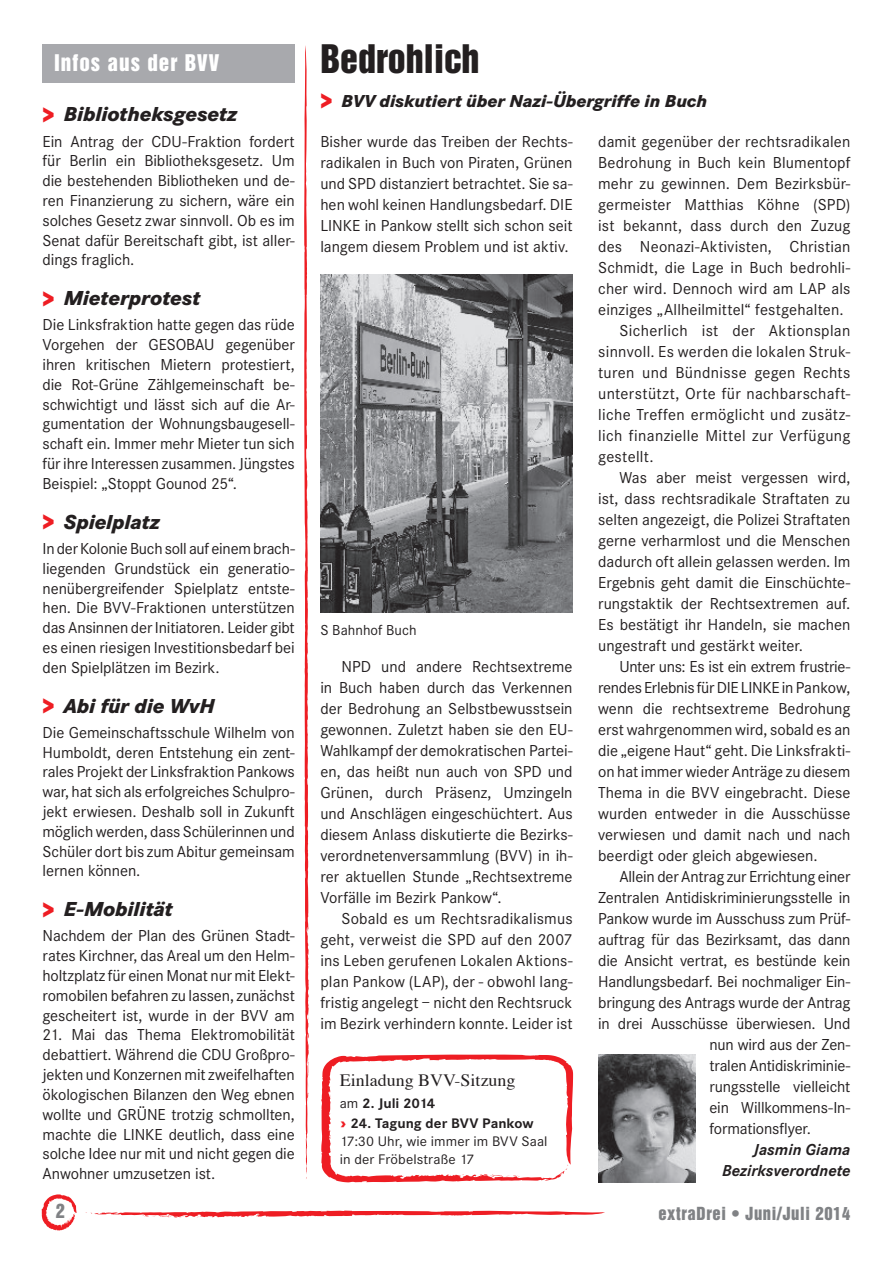
<style>
.page{position:relative;width:893px;height:1263px;background:#fff}
.page>*{position:absolute;margin:0;border:0;box-sizing:border-box;transform-origin:0 0}
.t1{font:36px "Helvetica Inserat LT Std";color:#231f20}
.t2{font:italic 800 21px "Corporate S";letter-spacing:-.005em;color:#231f20}
.t3{font:21px "Helvetica Inserat LT Std";letter-spacing:.05em;color:#fff}
.t4{font:italic 800 18px "Corporate S";letter-spacing:-.005em;color:#231f20}
.t5{font:18px "Helvetica Inserat LT Std";color:#808285}
.t6{font:17.25px "Times";color:#231f20;scale:1.04 1}
.t7{font:16.5px/19.8px "Corporate S";color:#231f20;text-align:justify}
.t8{font:16.5px "Corporate S";letter-spacing:.02em;color:#231f20}
.t9{font:16.5px "Corporate S";letter-spacing:-.02em;color:#231f20}
.t10{font:italic 700 16.5px/21px "Corporate S";color:#231f20;text-align:right}
.t11{font:16.5px "Helvetica Inserat LT Std";letter-spacing:.04em;color:#808285}
.t12{font:15px "Corporate S";letter-spacing:.005em;color:#231f20}
.t13{font:14.4px/17.7px "Corporate S";letter-spacing:.005em;color:#231f20;scale:1.04 1}
.t14{font:700 14.4px/20.2px "Corporate S";color:#231f20;scale:1.04 1}
.s1{font-style:normal;font-size:24px;color:#ee1d23}
.s2{font-weight:400}
.s3{font-family:"Helvetica Inserat LT Std";font-weight:400;font-size:20.1px;color:#ee1d23}
</style>
<div class="page">
<svg style="left:42px;top:1194px;width:35px;height:36px"></svg>
<svg style="left:85px;top:1210px;width:520px;height:8px"></svg>
<svg style="left:304px;top:45px;width:5px;height:1134px"></svg>
<img style="left:598px;top:1054px;width:98px;height:128px">
<img style="left:320px;top:274px;width:252px;height:338px">
<div style="left:43px;top:44px;width:252px;height:38px;background:#a8a9ad"></div>
<svg style="left:321px;top:1054px;width:252px;height:128px"></svg>
<p class="t3" style="left:54px;top:51px;width:167px">Infos aus der BVV</p>
<p class="t2" style="left:43px;top:102px;width:196px"><span class="s1">&gt;</span> Bibliotheksgesetz</p>
<p class="t7" style="left:43px;top:131px;width:254px">Ein Antrag der CDU-Fraktion fordert für Berlin ein Bibliotheksgesetz. Um die bestehenden Bibliotheken und de&shy;ren Finanzierung zu sichern, wäre ein solches Gesetz zwar sinnvoll. Ob es im Senat dafür Bereitschaft gibt, ist aller&shy;dings fraglich.</p>
<p class="t2" style="left:43px;top:286px;width:159px"><span class="s1">&gt;</span> Mieterprotest</p>
<p class="t7" style="left:43px;top:315px;width:254px">Die Linksfraktion hatte gegen das rüde Vorgehen der GESOBAU gegenüber ihren kritischen Mietern protestiert, die Rot-Grüne Zählgemeinschaft be&shy;schwichtigt und lässt sich auf die Ar&shy;gumentation der Wohnungsbaugesell&shy;schaft ein. Immer mehr Mieter tun sich für ihre Interessen zusammen. Jüngstes Beispiel: „Stoppt Gounod 25“.</p>
<p class="t2" style="left:43px;top:509px;width:119px"><span class="s1">&gt;</span> Spielplatz</p>
<p class="t7" style="left:43px;top:539px;width:254px">In der Kolonie Buch soll auf einem brach&shy;liegenden Grundstück ein generatio&shy;nenübergreifender Spielplatz entste&shy;hen. Die BVV-Fraktionen unterstützen das Ansinnen der Initiatoren. Leider gibt es einen riesigen Investitionsbedarf bei den Spielplätzen im Bezirk.</p>
<p class="t2" style="left:43px;top:693px;width:174px"><span class="s1">&gt;</span> Abi für die WvH</p>
<p class="t7" style="left:43px;top:723px;width:254px">Die Gemeinschaftsschule Wilhelm von Humboldt, deren Entstehung ein zent&shy;rales Projekt der Linksfraktion Pankows war, hat sich als erfolgreiches Schulpro&shy;jekt erwiesen. Deshalb soll in Zukunft möglich werden, dass Schülerinnen und Schüler dort bis zum Abitur gemeinsam lernen können.</p>
<p class="t2" style="left:43px;top:896px;width:132px"><span class="s1">&gt;</span> E-Mobilität</p>
<p class="t7" style="left:43px;top:926px;width:254px">Nachdem der Plan des Grünen Stadt&shy;rates Kirchner, das Areal um den Helm&shy;holtzplatz für einen Monat nur mit Elekt&shy;romobilen befahren zu lassen, zunächst gescheitert ist, wurde in der BVV am</p>
<p class="t7" style="left:43px;top:1025px;width:254px">21. Mai das Thema Elektromobilität debattiert. Während die CDU Großpro&shy;jekten und Konzernen mit zweifelhaften ökologischen Bilanzen den Weg ebnen wollte und GRÜNE trotzig schmollten, machte die LINKE deutlich, dass eine solche Idee nur mit und nicht gegen die Anwohner umzusetzen ist.</p>
<h1 class="t1" style="left:320px;top:37px;width:161px">Bedrohlich</h1>
<p class="t4" style="left:320px;top:90px;width:388px"><span class="s1">&gt;</span> BVV diskutiert über Nazi-Übergriffe in Buch</p>
<p class="t7" style="left:320px;top:131px;width:254px;line-height:21px">Bisher wurde das Treiben der Rechts&shy;radikalen in Buch von Piraten, Grünen und SPD distanziert betrachtet. Sie sa&shy;hen wohl keinen Handlungsbedarf. DIE LINKE in Pankow stellt sich schon seit langem diesem Problem und ist aktiv.</p>
<p class="t7" style="left:598px;top:132px;width:254px">damit gegenüber der rechtsradikalen</p>
<p class="t7" style="left:598px;top:153px;width:254px">Bedrohung in Buch kein Blumentopf</p>
<p class="t7" style="left:598px;top:174px;width:254px">mehr zu gewinnen. Dem Bezirksbür-</p>
<p class="t7" style="left:598px;top:195px;width:254px">germeister Matthias Köhne (SPD)</p>
<p class="t7" style="left:598px;top:216px;width:254px">ist bekannt, dass durch den Zuzug</p>
<p class="t7" style="left:598px;top:237px;width:254px">des Neonazi-Aktivisten, Christian</p>
<p class="t7" style="left:598px;top:258px;width:254px">Schmidt, die Lage in Buch bedrohli-</p>
<p class="t7" style="left:598px;top:279px;width:254px">cher wird. Dennoch wird am LAP als</p>
<p class="t7" style="left:598px;top:300px;width:247px">einziges „Allheilmittel“ festgehalten.</p>
<p class="t8" style="left:619px;top:322px;width:233px">Sicherlich ist der Aktionsplan</p>
<p class="t8" style="left:598px;top:343px;width:254px">sinnvoll. Es werden die lokalen Struk-</p>
<p class="t8" style="left:598px;top:364px;width:254px">turen und Bündnisse gegen Rechts</p>
<p class="t8" style="left:598px;top:385px;width:254px">unterstützt, Orte für nachbarschaft-</p>
<p class="t8" style="left:598px;top:406px;width:254px">liche Treffen ermöglicht und zusätz-</p>
<p class="t8" style="left:598px;top:427px;width:254px">lich finanzielle Mittel zur Verfügung</p>
<p class="t8" style="left:598px;top:448px;width:57px">gestellt.</p>
<p class="t7" style="left:619px;top:468px;width:233px">Was aber meist vergessen wird,</p>
<p class="t7" style="left:598px;top:489px;width:254px">ist, dass rechtsradikale Straftaten zu</p>
<p class="t7" style="left:598px;top:510px;width:254px">selten angezeigt, die Polizei Straftaten</p>
<p class="t7" style="left:598px;top:531px;width:254px">gerne verharmlost und die Menschen</p>
<p class="t7" style="left:598px;top:552px;width:254px">dadurch oft allein gelassen werden. Im</p>
<p class="t7" style="left:598px;top:573px;width:254px">Ergebnis geht damit die Einschüchte-</p>
<p class="t7" style="left:598px;top:594px;width:254px">rungstaktik der Rechtsextremen auf.</p>
<p class="t7" style="left:598px;top:615px;width:254px">Es bestätigt ihr Handeln, sie machen</p>
<p class="t7" style="left:598px;top:636px;width:206px">ungestraft und gestärkt weiter.</p>
<p class="t9" style="left:619px;top:658px;width:233px">Unter uns: Es ist ein extrem frustrie-</p>
<p class="t9" style="left:598px;top:679px;width:254px">rendes Erlebnis für DIE LINKE in Pankow,</p>
<p class="t7" style="left:598px;top:699px;width:254px">wenn die rechtsextreme Bedrohung</p>
<p class="t7" style="left:598px;top:720px;width:254px">erst wahrgenommen wird, sobald es an</p>
<p class="t7" style="left:598px;top:741px;width:254px">die „eigene Haut“ geht. Die Linksfrakti-</p>
<p class="t7" style="left:598px;top:762px;width:254px">on hat immer wieder Anträge zu diesem</p>
<p class="t7" style="left:598px;top:783px;width:254px">Thema in die BVV eingebracht. Diese</p>
<p class="t7" style="left:598px;top:804px;width:254px">wurden entweder in die Ausschüsse</p>
<p class="t7" style="left:598px;top:825px;width:254px">verwiesen und damit nach und nach</p>
<p class="t7" style="left:598px;top:846px;width:221px">beerdigt oder gleich abgewiesen.</p>
<p class="t7" style="left:619px;top:867px;width:233px">Allein der Antrag zur Errichtung einer</p>
<p class="t7" style="left:598px;top:888px;width:254px">Zentralen Antidiskriminierungsstelle in</p>
<p class="t7" style="left:598px;top:909px;width:254px">Pankow wurde im Ausschuss zum Prüf-</p>
<p class="t7" style="left:598px;top:930px;width:254px">auftrag für das Bezirksamt, das dann</p>
<p class="t7" style="left:598px;top:951px;width:254px">die Ansicht vertrat, es bestünde kein</p>
<p class="t7" style="left:598px;top:972px;width:254px">Handlungsbedarf. Bei nochmaliger Ein-</p>
<p class="t7" style="left:598px;top:993px;width:254px">bringung des Antrags wurde der Antrag</p>
<p class="t7" style="left:598px;top:1014px;width:254px">in drei Ausschüsse überwiesen. Und</p>
<p class="t7" style="left:709px;top:1035px;width:143px">nun wird aus der Zen-</p>
<p class="t7" style="left:709px;top:1056px;width:143px">tralen Antidiskriminie-</p>
<p class="t7" style="left:709px;top:1077px;width:143px">rungsstelle vielleicht</p>
<p class="t7" style="left:709px;top:1098px;width:143px">ein Willkommens-In-</p>
<p class="t7" style="left:709px;top:1119px;width:103px">formationsflyer.</p>
<p class="t10" style="left:722px;top:1139px;width:130px">Jasmin Giama<br>Bezirksverordnete</p>
<p class="t12" style="left:320px;top:622px;width:98px">S Bahnhof Buch</p>
<p class="t7" style="left:320px;top:656px;width:254px;line-height:21px;text-indent:21px">NPD und andere Rechtsextreme in Buch haben durch das Verkennen der Bedrohung an Selbstbewusstsein gewonnen. Zuletzt haben sie den EU-Wahlkampf der demokratischen Partei&shy;en, das heißt nun auch von SPD und Grünen, durch Präsenz, Umzingeln und Anschlägen eingeschüchtert. Aus diesem Anlass diskutierte die Bezirks&shy;verordnetenversammlung (BVV) in ih&shy;rer aktuellen Stunde „Rechtsextreme Vorfälle im Bezirk Pankow“.</p>
<p class="t7" style="left:320px;top:908px;width:254px;line-height:21px;text-indent:21px">Sobald es um Rechtsradikalismus geht, verweist die SPD auf den 2007 ins Leben gerufenen Lokalen Aktions&shy;plan Pankow (LAP), der - obwohl lang&shy;fristig angelegt – nicht den Rechtsruck im Bezirk verhindern konnte. Leider ist</p>
<p class="t6" style="left:340px;top:1064px;width:171px">Einladung BVV-Sitzung</p>
<p class="t14" style="left:340px;top:1093px;width:188px"><span class="s2">am</span> 2. Juli 2014<br><span class="s3">›</span> 24. Tagung der BVV Pankow</p>
<p class="t13" style="left:340px;top:1132px;width:201px">17:30 Uhr, wie immer im BVV Saal in der Fröbelstraße 17</p>
<p class="t5" style="left:56px;top:1200px;width:10px">2</p>
<p class="t11" style="left:659px;top:1203px;width:193px">extraDrei • Juni/Juli 2014</p>
</div>
